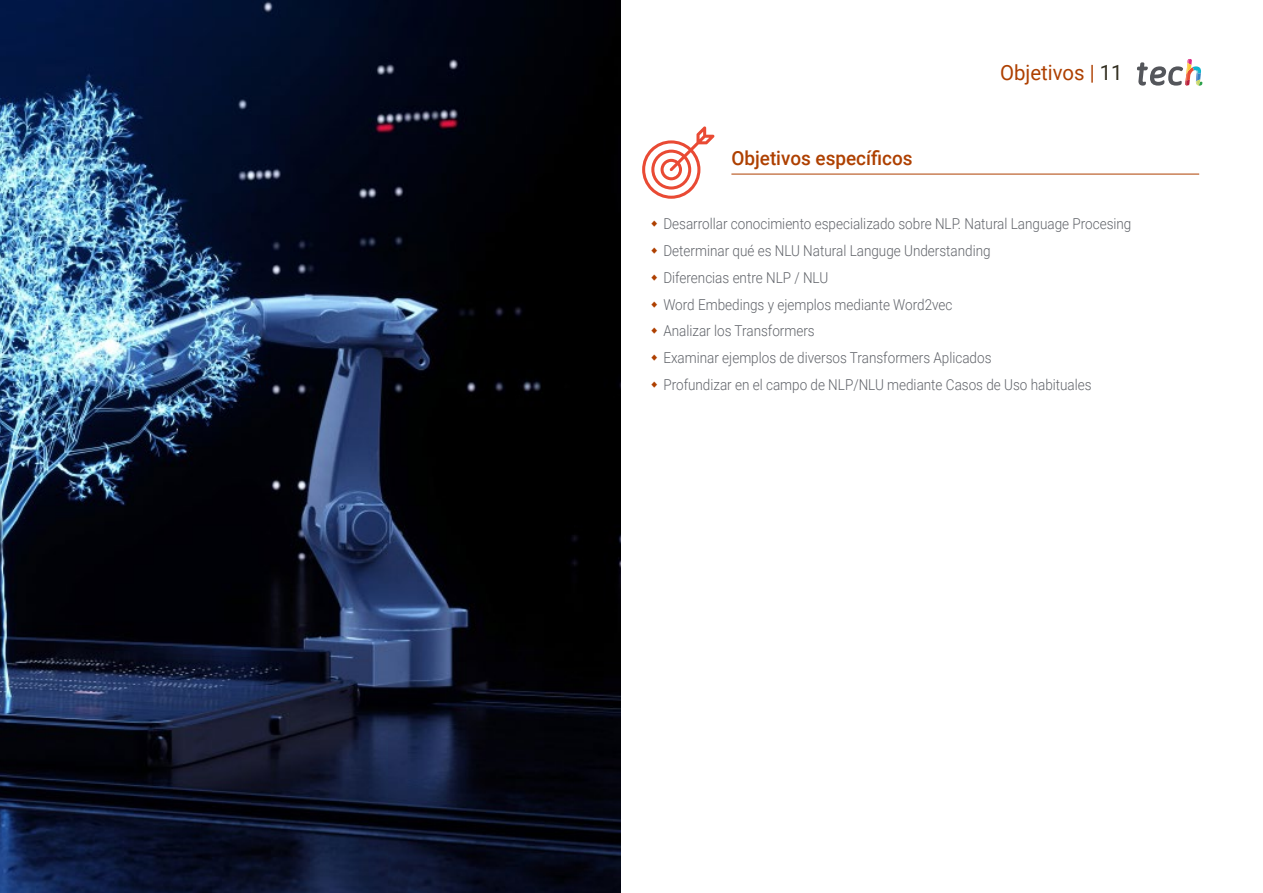
<style>
.page{position:relative;width:1263px;height:893px;background:#fff}
.page>*{position:absolute;margin:0;border:0;box-sizing:border-box;transform-origin:0 0}
.t1{font:21px "Roboto";color:#ae4000}
.t2{font:500 19.5px "Roboto";color:#ae4000}
.t3{font:300 15px/26.7px "Roboto";color:#61646a;scale:.9 1}
.s1{color:#312e20}
</style>
<div class="page">
<hr style="left:731px;top:174px;width:468px;height:1px;background:#ae4000">
<svg style="left:642px;top:126px;width:72px;height:73px"></svg>
<img style="left:0;top:0;width:621px;height:893px">
<svg style="left:1137px;top:59px;width:65px;height:27px"></svg>
<h2 class="t2" style="left:731px;top:145px;width:183px">Objetivos específicos</h2>
<h1 class="t1" style="left:1000px;top:57px;width:124px">Objetivos | <span class="s1">11</span></h1>
<p class="t3" style="left:663px;top:210px;width:522px">Desarrollar conocimiento especializado sobre NLP. Natural Language Procesing Determinar qué es NLU Natural Languge Understanding<br>Diferencias entre NLP / NLU<br>Word Embedings y ejemplos mediante Word2vec<br>Analizar los Transformers<br>Examinar ejemplos de diversos Transformers Aplicados<br>Profundizar en el campo de NLP/NLU mediante Casos de Uso habituales</p>
</div>
